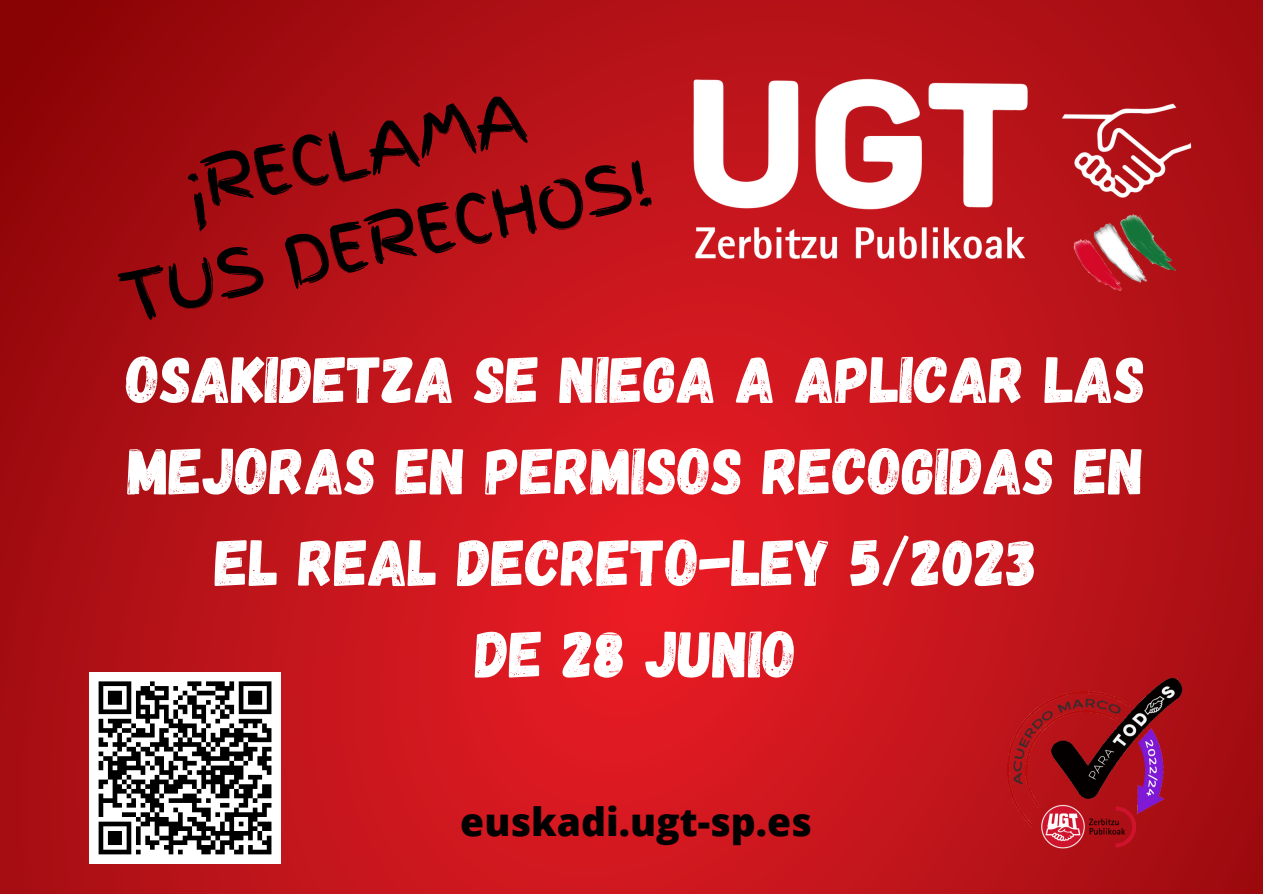
<style>
.page{position:relative;width:1263px;height:894px;background:#fff}
.page>*{position:absolute;margin:0;border:0;box-sizing:border-box;transform-origin:0 0}
.t1{font:66px "Finger Paint";color:#000}
.t2{font:65.7px/91.5px "Gagalin";color:#fff;text-align:center}
.t3{font:800 39px "Open Sans";color:#000}
</style>
<div class="page">
<img style="left:0;top:0;width:1263px;height:893px">
<img style="left:971px;top:673px;width:231px;height:190px">
<img style="left:681px;top:69px;width:521px;height:231px">
<div style="left:89px;top:671px;width:192px;height:192px;background:#fff"></div>
<svg style="left:98px;top:681px;width:174px;height:174px"></svg>
<p class="t1" style="left:176px;top:143px;width:347px;rotate:-13deg">¡RECLAMA</p>
<p class="t1" style="left:112px;top:253px;width:542px;rotate:-13deg">TUS DERECHOS!</p>
<p class="t2" style="left:126px;top:330px;width:1021px">OSAKIDETZA SE NIEGA A APLICAR LAS<br>MEJORAS EN PERMISOS RECOGIDAS EN<br>EL REAL DECRETO-LEY 5/2023</p>
<p class="t2" style="left:475px;top:605px;width:323px">DE 28 JUNIO</p>
<p class="t3" style="left:460px;top:794px;width:353px">euskadi.ugt-sp.es</p>
</div>
